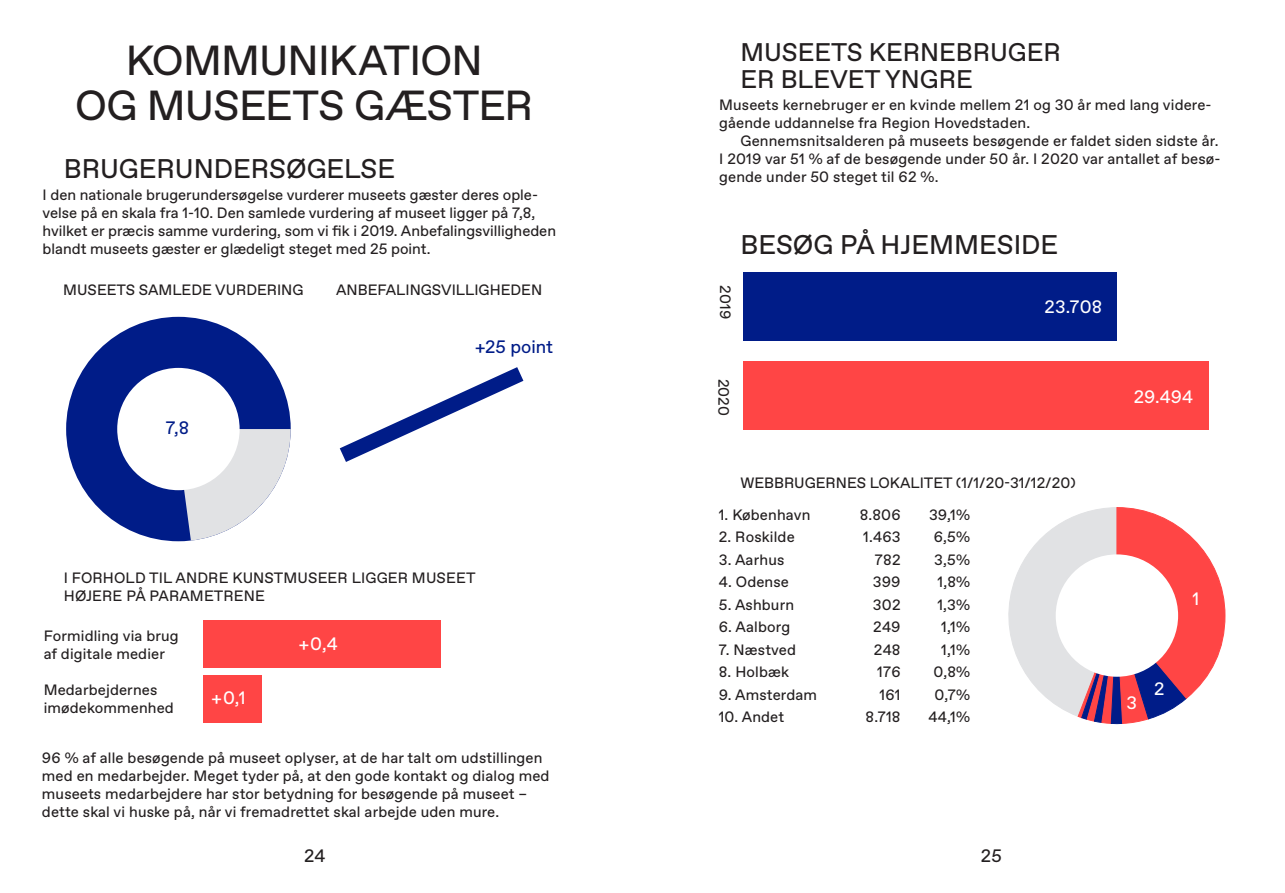
<style>
.page{position:relative;width:1285px;height:893px;background:#fff}
.page>*{position:absolute;margin:0;border:0;box-sizing:border-box;transform-origin:0 0}
.Stor_header{font:42px/45px "Favorit";letter-spacing:-.02em;color:#231f20;text-align:center}
.Citat_DK{font:27px "Favorit";color:#231f20}
.Citat_DK-2{font:25.5px/27px "Favorit";color:#231f20}
.Brød_DK{font:18px "Favorit";letter-spacing:.01em;color:#fff}
.Brød_u__indent_DK{font:18px "Favorit";color:#001c88}
.t1{font:18px "Favorit";color:#231f20}
.Brød_DK-2{font:15px/18px "Favorit";letter-spacing:.01em;color:#231f20}
.Brød_u__indent_DK-2{font:15px/18px "Favorit";color:#231f20}
.Billedtekst{font:15px "Favorit";color:#231f20}
</style>
<div class="page">
<div style="left:203px;top:676px;width:59px;height:47px;background:#ff4545"></div>
<div style="left:203px;top:620px;width:237px;height:48px;background:#ff4545"></div>
<div style="left:66px;top:317px;width:225px;height:224px;background:#001c88;border-radius:50%"></div>
<svg style="left:339px;top:367px;width:185px;height:95px"></svg>
<svg style="left:177px;top:429px;width:114px;height:112px"></svg>
<div style="left:117px;top:368px;width:122px;height:122px;background:#fff;border-radius:50%"></div>
<div style="left:743px;top:273px;width:373px;height:68px;background:#001c88"></div>
<div style="left:743px;top:361px;width:465px;height:68px;background:#ff4545"></div>
<svg style="left:1008px;top:508px;width:216px;height:216px"></svg>
<div style="left:1055px;top:554px;width:122px;height:123px;background:#fff;border-radius:50%"></div>
<p class="Stor_header" style="left:75px;top:37px;width:459px">KOMMUNIKATION<br>OG MUSEETS GÆSTER</p>
<p class="Citat_DK" style="left:64px;top:150px;width:332px">BRUGERUNDERSØGELSE</p>
<p class="Brød_u__indent_DK-2" style="left:43px;top:186px;width:515px">I den nationale brugerundersøgelse vurderer museets gæster deres ople&shy;velse på en skala fra 1-10. Den samlede vurdering af museet ligger på 7,8, hvilket er præcis samme vurdering, som vi fik i 2019. Anbefalingsvilligheden blandt museets gæster er glædeligt steget med 25 point.</p>
<p class="Brød_u__indent_DK-2" style="left:63px;top:280px;width:242px">MUSEETS SAMLEDE VURDERING</p>
<p class="Brød_u__indent_DK-2" style="left:336px;top:280px;width:207px">ANBEFALINGSVILLIGHEDEN</p>
<p class="Brød_u__indent_DK" style="left:166px;top:416px;width:25px">7,8</p>
<p class="Brød_u__indent_DK" style="left:475px;top:335px;width:79px">+25 point</p>
<p class="Brød_DK-2" style="left:64px;top:568px;width:413px">I FORHOLD TIL ANDRE KUNSTMUSEER LIGGER MUSEET<br>HØJERE PÅ PARAMETRENE</p>
<p class="Brød_DK-2" style="left:44px;top:627px;width:136px">Formidling via brug af digitale medier</p>
<p class="Brød_DK-2" style="left:44px;top:681px;width:132px">Medarbejdernes imødekommenhed</p>
<p class="Brød_DK" style="left:211px;top:686px;width:36px">+0,1</p>
<p class="Brød_DK" style="left:299px;top:632px;width:40px">+0,4</p>
<p class="Brød_DK-2" style="left:42px;top:748px;width:509px">96 % af alle besøgende på museet oplyser, at de har talt om udstillingen med en medarbejder. Meget tyder på, at den gode kontakt og dialog med museets medarbejdere har stor betydning for besøgende på museet –</p>
<p class="Brød_DK-2" style="left:42px;top:802px;width:458px">dette skal vi huske på, når vi fremadrettet skal arbejde uden mure.</p>
<p class="Citat_DK-2" style="left:740px;top:38px;width:322px">MUSEETS KERNEBRUGER<br>ER BLEVET YNGRE</p>
<p class="Brød_DK-2" style="left:719px;top:96px;width:492px">Museets kernebruger er en kvinde mellem 21 og 30 år med lang videre&shy;gående uddannelse fra Region Hovedstaden.</p>
<p class="Brød_DK-2" style="left:719px;top:132px;width:502px;text-indent:21px">Gennemsnitsalderen på museets besøgende er faldet siden sidste år.<br>I 2019 var 51 % af de besøgende under 50 år. I 2020 var antallet af besø&shy;gende under 50 steget til 62 %.</p>
<p class="Citat_DK" style="left:740px;top:227px;width:319px">BESØG PÅ HJEMMESIDE</p>
<p class="Billedtekst" style="left:735px;top:285px;width:35px;rotate:90deg">2019</p>
<p class="Brød_DK" style="left:1044px;top:294px;width:59px">23.708</p>
<p class="Billedtekst" style="left:733px;top:379px;width:39px;rotate:90deg">2020</p>
<p class="Brød_u__indent_DK-2" style="left:740px;top:474px;width:337px">WEBBRUGERNES LOKALITET (1/1/20-31/12/20)</p>
<p class="Brød_DK-2" style="left:718px;top:505px;width:93px">1. København</p>
<p class="Brød_DK-2" style="left:718px;top:528px;width:77px">2. Roskilde</p>
<p class="Brød_DK-2" style="left:718px;top:550px;width:67px">3. Aarhus</p>
<p class="Brød_DK-2" style="left:718px;top:573px;width:72px">4. Odense</p>
<p class="Brød_DK-2" style="left:718px;top:595px;width:77px">5. Ashburn</p>
<p class="Brød_DK-2" style="left:718px;top:618px;width:73px">6. Aalborg</p>
<p class="Brød_DK-2" style="left:718px;top:640px;width:79px">7. Næstved</p>
<p class="Brød_DK-2" style="left:718px;top:663px;width:72px">8. Holbæk</p>
<p class="Brød_DK-2" style="left:718px;top:685px;width:100px">9. Amsterdam</p>
<p class="Brød_DK-2" style="left:718px;top:708px;width:67px">10. Andet</p>
<p class="Brød_DK-2" style="left:859px;top:505px;width:42px">8.806</p>
<p class="Brød_DK-2" style="left:863px;top:528px;width:39px">1.463</p>
<p class="Brød_DK-2" style="left:874px;top:550px;width:27px">782</p>
<p class="Brød_DK-2" style="left:872px;top:573px;width:29px">399</p>
<p class="Brød_DK-2" style="left:872px;top:595px;width:29px">302</p>
<p class="Brød_DK-2" style="left:873px;top:618px;width:29px">249</p>
<p class="Brød_DK-2" style="left:873px;top:640px;width:28px">248</p>
<p class="Brød_DK-2" style="left:877px;top:663px;width:25px">176</p>
<p class="Brød_DK-2" style="left:879px;top:685px;width:22px">161</p>
<p class="Brød_DK-2" style="left:865px;top:708px;width:36px">8.718</p>
<p class="Brød_DK-2" style="left:928px;top:505px;width:43px">39,1%</p>
<p class="Brød_DK-2" style="left:933px;top:528px;width:38px">6,5%</p>
<p class="Brød_DK-2" style="left:934px;top:550px;width:37px">3,5%</p>
<p class="Brød_DK-2" style="left:937px;top:573px;width:34px">1,8%</p>
<p class="Brød_DK-2" style="left:937px;top:595px;width:34px">1,3%</p>
<p class="Brød_DK-2" style="left:941px;top:618px;width:30px">1,1%</p>
<p class="Brød_DK-2" style="left:941px;top:640px;width:30px">1,1%</p>
<p class="Brød_DK-2" style="left:933px;top:663px;width:38px">0,8%</p>
<p class="Brød_DK-2" style="left:934px;top:685px;width:37px">0,7%</p>
<p class="Brød_DK-2" style="left:928px;top:708px;width:43px">44,1%</p>
<p class="Brød_DK" style="left:1133px;top:384px;width:61px">29.494</p>
<p class="Brød_DK" style="left:1192px;top:587px;width:8px">1</p>
<p class="Brød_DK" style="left:1126px;top:690px;width:12px">3</p>
<p class="Brød_DK" style="left:1153px;top:677px;width:12px">2</p>
<p class="t1" style="left:304px;top:843px;width:23px">24</p>
<p class="t1" style="left:980px;top:843px;width:22px">25</p>
</div>
